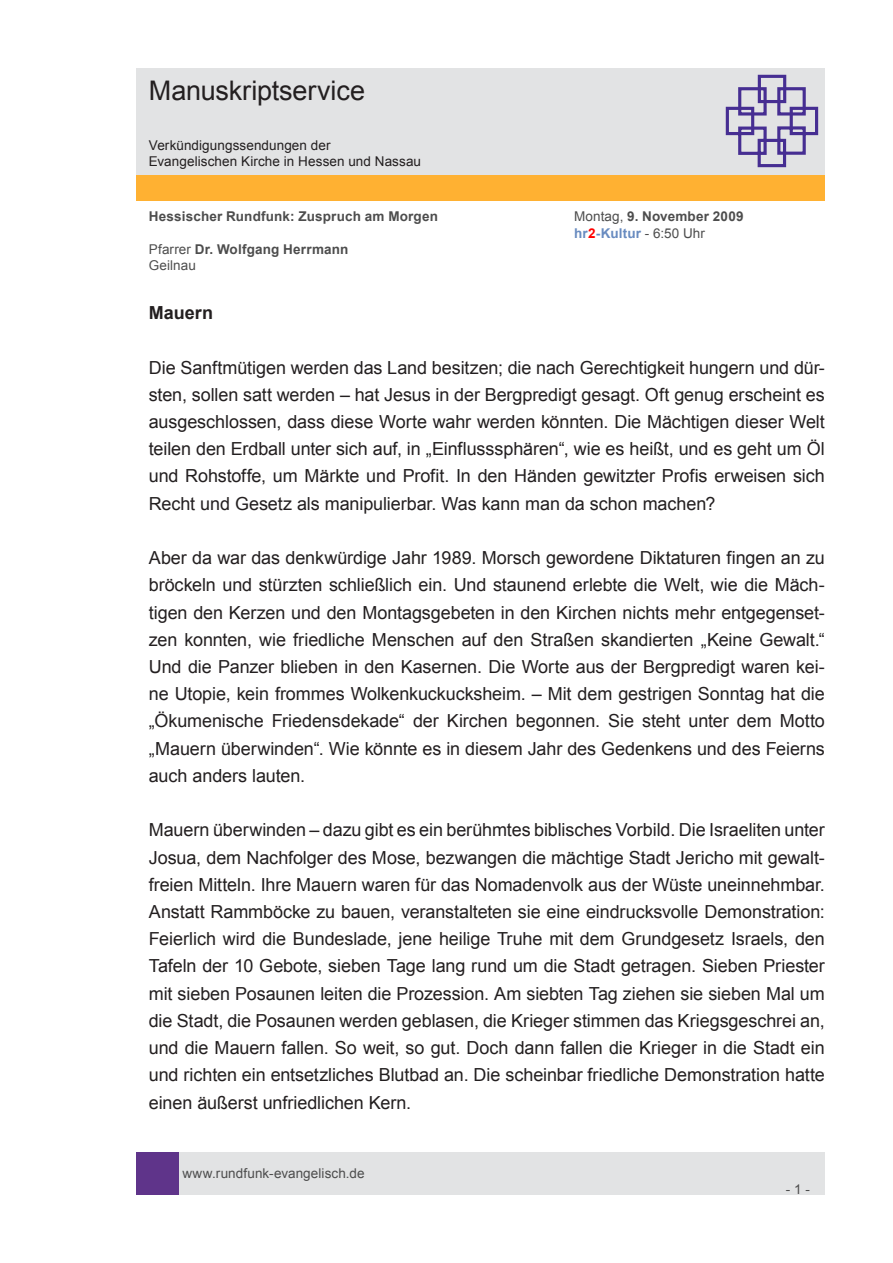
<style>
.page{position:relative;width:893px;height:1263px;background:#fff}
.page>*{position:absolute;margin:0;border:0;box-sizing:border-box;transform-origin:0 0}
.t1{font:27px "Arial";letter-spacing:-.005em;color:#231f20}
.t2{font:18px/27.2px "Arial";letter-spacing:-.005em;color:#231f20;text-align:justify}
.t3{font:700 18px "Arial";letter-spacing:.005em;color:#231f20}
.t4{font:13.5px/16.2px "Arial";letter-spacing:.005em;color:#4d4d4d}
.t5{font:700 13.5px/16.2px "Arial";letter-spacing:.015em;color:#4d4d4d}
.t6{font:13.5px/16.2px "Arial";letter-spacing:.005em;color:#231f20}
.s1{font-weight:700}
.s2{font-weight:700;color:#688bc0}
.s3{font-weight:700;color:#f00}
.s4{font-weight:400}
</style>
<div class="page">
<div style="left:179px;top:1152px;width:646px;height:43px;background:#e2e3e4"></div>
<div style="left:136px;top:1152px;width:43px;height:43px;background:#5f348a"></div>
<div style="left:136px;top:175px;width:689px;height:26px;background:#ffb132"></div>
<div style="left:136px;top:68px;width:689px;height:106px;background:#e2e3e4"></div>
<svg style="left:725px;top:74px;width:94px;height:94px"></svg>
<h1 class="t1" style="left:149px;top:73px;width:218px">Manuskriptservice</h1>
<p class="t6" style="left:149px;top:137px;width:274px">Verkündigungssendungen der<br>Evangelischen Kirche in Hessen und Nassau</p>
<p class="t5" style="left:149px;top:209px;width:291px">Hessischer Rundfunk: Zuspruch am Morgen</p>
<p class="t4" style="left:574px;top:209px;width:171px">Montag, <span class="s1">9. November 2009 </span><span class="s2">hr</span><span class="s3">2</span><span class="s2">-Kultur</span> - 6:50 Uhr</p>
<p class="t5" style="left:149px;top:241px;width:201px"><span class="s4">Pfarrer</span> Dr. Wolfgang Herrmann<br><span class="s4">Geilnau</span></p>
<p class="t3" style="left:149px;top:301px;width:66px">Mauern</p>
<p class="t2" style="left:149px;top:354px;width:678px">Die Sanftmütigen werden das Land besitzen; die nach Gerechtigkeit hungern und dür&shy;sten, sollen satt werden – hat Jesus in der Bergpredigt gesagt. Oft genug erscheint es ausgeschlossen, dass diese Worte wahr werden könnten. Die Mächtigen dieser Welt teilen den Erdball unter sich auf, in „Einflusssphären“, wie es heißt, und es geht um Öl und Rohstoffe, um Märkte und Profit. In den Händen gewitzter Profis erweisen sich Recht und Gesetz als manipulierbar. Was kann man da schon machen?</p>
<p class="t2" style="left:149px;top:544px;width:678px">Aber da war das denkwürdige Jahr 1989. Morsch gewordene Diktaturen fingen an zu bröckeln und stürzten schließlich ein. Und staunend erlebte die Welt, wie die Mäch&shy;tigen den Kerzen und den Montagsgebeten in den Kirchen nichts mehr entgegenset&shy;zen konnten, wie friedliche Menschen auf den Straßen skandierten „Keine Gewalt.“ Und die Panzer blieben in den Kasernen. Die Worte aus der Bergpredigt waren kei&shy;ne Utopie, kein frommes Wolkenkuckucksheim. – Mit dem gestrigen Sonntag hat die „Ökumenische Friedensdekade“ der Kirchen begonnen. Sie steht unter dem Motto „Mauern überwinden“. Wie könnte es in diesem Jahr des Gedenkens und des Feierns auch anders lauten.</p>
<p class="t2" style="left:149px;top:817px;width:678px">Mauern überwinden – dazu gibt es ein berühmtes biblisches Vorbild. Die Israeliten unter Josua, dem Nachfolger des Mose, bezwangen die mächtige Stadt Jericho mit gewalt&shy;freien Mitteln. Ihre Mauern waren für das Nomadenvolk aus der Wüste uneinnehmbar.<br>Anstatt Rammböcke zu bauen, veranstalteten sie eine eindrucksvolle Demonstration:<br>Feierlich wird die Bundeslade, jene heilige Truhe mit dem Grundgesetz Israels, den Tafeln der 10 Gebote, sieben Tage lang rund um die Stadt getragen. Sieben Priester mit sieben Posaunen leiten die Prozession. Am siebten Tag ziehen sie sieben Mal um die Stadt, die Posaunen werden geblasen, die Krieger stimmen das Kriegsgeschrei an, und die Mauern fallen. So weit, so gut. Doch dann fallen die Krieger in die Stadt ein und richten ein entsetzliches Blutbad an. Die scheinbar friedliche Demonstration hatte einen äußerst unfriedlichen Kern.</p>
<p class="t4" style="left:182px;top:1165px;width:184px">www.rundfunk-evangelisch.de</p>
<p class="t4" style="left:786px;top:1181px;width:26px">- 1 -</p>
</div>
